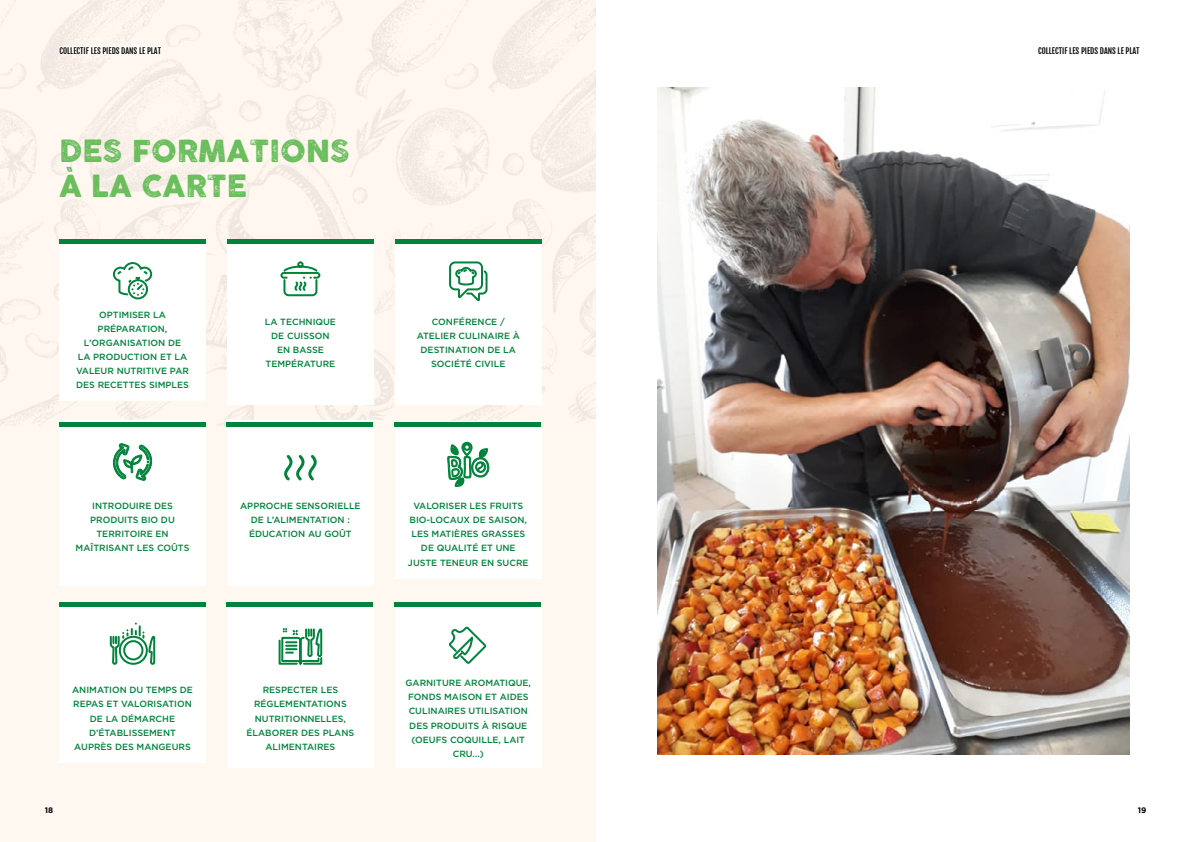
<style>
.page{position:relative;width:1191px;height:842px;background:#fff}
.page>*{position:absolute;margin:0;border:0;box-sizing:border-box;transform-origin:0 0}
.t1{font:30px/35.4px "COCOGOOSELETTERPRESS";color:#6abe5c}
.t2{font:500 9px/14.2px "Gotham";color:#00843b;text-align:center}
.t3{font:8px "Fjalla One";color:#000}
.t4{font:700 8px "Gotham";color:#000}
</style>
<div class="page">
<div style="left:0;top:0;width:595px;height:842px;background:#fff8f0"></div>
<img style="left:0;top:0;width:595px;height:425px">
<img style="left:657px;top:87px;width:472px;height:667px">
<div style="left:59px;top:240px;width:147px;height:161px;background:#fff"></div>
<div style="left:128px;top:279px;width:20px;height:20px;border:2px solid #00843b;border-radius:50%"></div>
<svg style="left:112px;top:262px;width:41px;height:35px"></svg>
<div style="left:59px;top:421px;width:147px;height:165px;background:#fff"></div>
<svg style="left:113px;top:443px;width:39px;height:38px"></svg>
<div style="left:59px;top:602px;width:147px;height:161px;background:#fff"></div>
<svg style="left:109px;top:624px;width:47px;height:41px"></svg>
<div style="left:227px;top:240px;width:147px;height:165px;background:#fff"></div>
<svg style="left:280px;top:261px;width:41px;height:36px"></svg>
<div style="left:227px;top:421px;width:147px;height:165px;background:#fff"></div>
<svg style="left:284px;top:455px;width:33px;height:26px"></svg>
<div style="left:227px;top:602px;width:147px;height:165px;background:#fff"></div>
<svg style="left:278px;top:628px;width:45px;height:37px"></svg>
<div style="left:395px;top:240px;width:146px;height:165px;background:#fff"></div>
<svg style="left:449px;top:261px;width:39px;height:41px"></svg>
<div style="left:395px;top:421px;width:146px;height:158px;background:#fff"></div>
<svg style="left:447px;top:442px;width:42px;height:45px"></svg>
<div style="left:395px;top:602px;width:146px;height:165px;background:#fff"></div>
<hr style="left:60px;top:240px;width:146px;height:4px;background:#00843b">
<hr style="left:59px;top:423px;width:146px;height:4px;background:#00843b">
<hr style="left:59px;top:602px;width:146px;height:4px;background:#00843b">
<hr style="left:227px;top:240px;width:146px;height:4px;background:#00843b">
<hr style="left:227px;top:423px;width:146px;height:4px;background:#00843b">
<hr style="left:226px;top:602px;width:147px;height:4px;background:#00843b">
<hr style="left:395px;top:240px;width:146px;height:4px;background:#00843b">
<hr style="left:394px;top:423px;width:147px;height:4px;background:#00843b">
<hr style="left:394px;top:602px;width:146px;height:4px;background:#00843b">
<svg style="left:449px;top:626px;width:37px;height:38px"></svg>
<div style="left:60px;top:47px;width:101px;height:7px;background:#fff"></div>
<p class="t3" style="left:60px;top:46px;width:103px">COLLECTIF LES PIEDS DANS LE PLAT</p>
<p class="t3" style="left:1038px;top:46px;width:103px">COLLECTIF LES PIEDS DANS LE PLAT</p>
<h1 class="t1" style="left:59px;top:134px;width:292px">DES FORMATIONS<br>À LA CARTE</h1>
<p class="t2" style="left:76px;top:307px;width:114px">OPTIMISER LA<br>PRÉPARATION,<br>L’ORGANISATION DE<br>LA PRODUCTION ET LA<br>VALEUR NUTRITIVE PAR<br>DES RECETTES SIMPLES</p>
<p class="t2" style="left:76px;top:498px;width:115px">INTRODUIRE DES<br>PRODUITS BIO DU<br>TERRITOIRE EN<br>MAÎTRISANT LES COÛTS</p>
<p class="t2" style="left:265px;top:314px;width:73px">LA TECHNIQUE<br>DE CUISSON<br>EN BASSE<br>TEMPÉRATURE</p>
<p class="t2" style="left:240px;top:498px;width:122px">APPROCHE SENSORIELLE<br>DE L’ALIMENTATION :<br>ÉDUCATION AU GOÛT</p>
<p class="t2" style="left:72px;top:683px;width:122px">ANIMATION DU TEMPS DE<br>REPAS ET VALORISATION<br>DE LA DÉMARCHE<br>D’ÉTABLISSEMENT<br>AUPRÈS DES MANGEURS</p>
<p class="t2" style="left:246px;top:683px;width:109px">RESPECTER LES<br>RÉGLEMENTATIONS<br>NUTRITIONNELLES,<br>ÉLABORER DES PLANS<br>ALIMENTAIRES</p>
<p class="t2" style="left:417px;top:314px;width:105px">CONFÉRENCE /<br>ATELIER CULINAIRE À<br>DESTINATION DE LA<br>SOCIÉTÉ CIVILE</p>
<p class="t2" style="left:408px;top:498px;width:122px">VALORISER LES FRUITS<br>BIO-LOCAUX DE SAISON,<br>LES MATIÈRES GRASSES<br>DE QUALITÉ ET UNE<br>JUSTE TENEUR EN SUCRE</p>
<p class="t2" style="left:405px;top:676px;width:127px">GARNITURE AROMATIQUE,<br>FONDS MAISON ET AIDES<br>CULINAIRES UTILISATION<br>DES PRODUITS À RISQUE (OEUFS COQUILLE, LAIT<br>CRU...)</p>
<p class="t4" style="left:45px;top:804px;width:10px">18</p>
<p class="t4" style="left:1137px;top:804px;width:10px">19</p>
</div>
